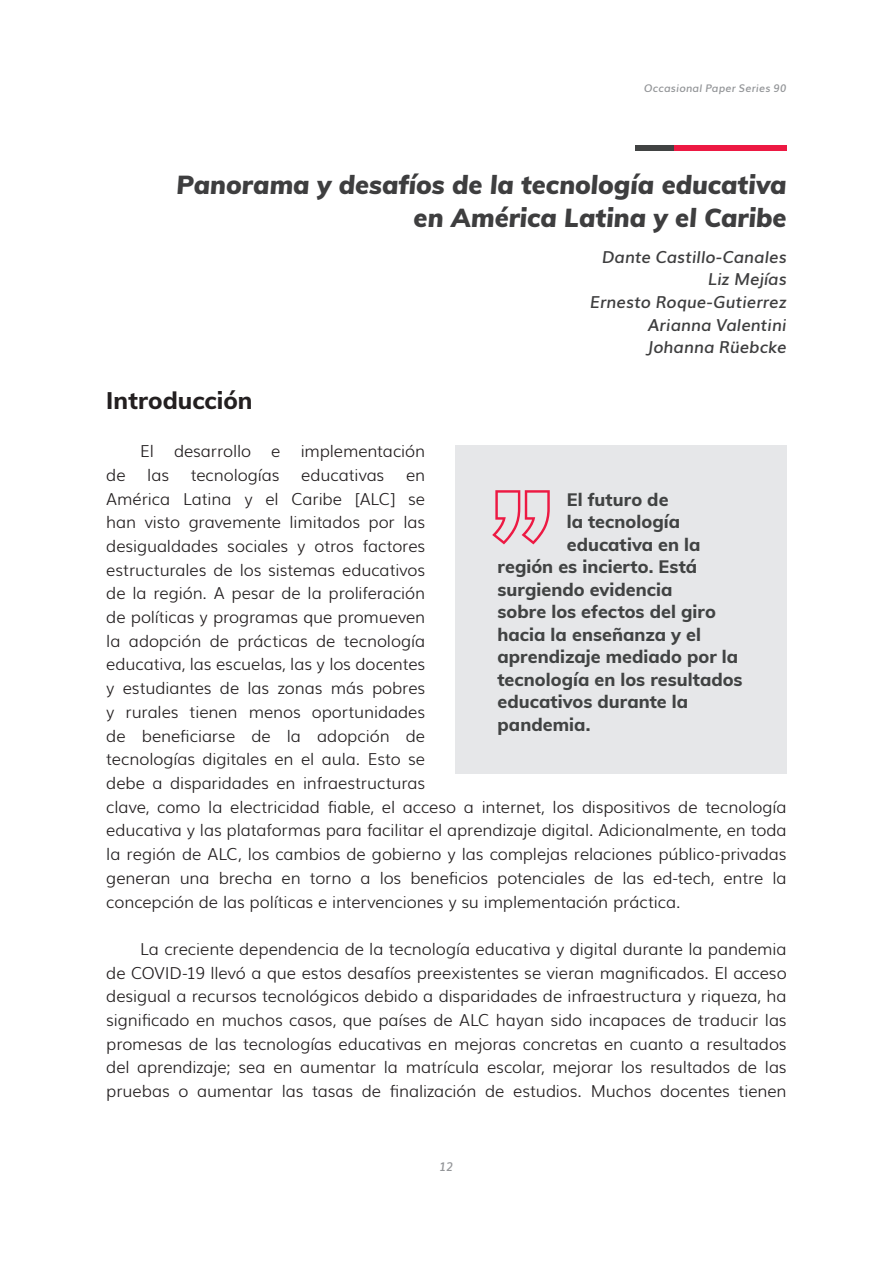
<style>
.page{position:relative;width:893px;height:1263px;background:#fff}
.page>*{position:absolute;margin:0;border:0;box-sizing:border-box;transform-origin:0 0}
.t1{font:italic 900 25.5px/33px "Muli";color:#3e3e3f;text-align:right}
.Cuerpo_de_Texto{font:800 24px "Muli";color:#231f20}
.Cuerpo_Texto_Sin_justificar{font:800 18px "Muli";color:#414343}
.Cuerpo_Texto_Sangría{font:300 16.5px/23.7px "Muli";letter-spacing:-.005em;color:#231f20}
.Cuerpo_de_Texto-2{font:italic 600 16.5px "Muli";color:#3e3e3f}
.t2{font:italic 600 12px "Muli";color:#939598}
.t3{font:italic 600 10.5px "Muli";letter-spacing:.02em;color:#939598}
</style>
<div class="page">
<div style="left:636px;top:146px;width:38px;height:5px;background:#414343"></div>
<div style="left:674px;top:146px;width:113px;height:5px;background:#ed1943"></div>
<div style="left:455px;top:445px;width:332px;height:329px;background:#e6e7e9"></div>
<svg style="left:492px;top:490px;width:58px;height:54px"></svg>
<p class="t3" style="left:644px;top:79px;width:144px">Occasional Paper Series 90</p>
<p class="t1" style="left:176px;top:167px;width:612px">Panorama y desafíos de la tecnología educativa en América Latina y el Caribe</p>
<p class="Cuerpo_de_Texto-2" style="left:602px;top:244px;width:186px">Dante Castillo-Canales</p>
<p class="Cuerpo_de_Texto-2" style="left:708px;top:266px;width:80px">Liz Mejías</p>
<p class="Cuerpo_de_Texto-2" style="left:590px;top:289px;width:198px">Ernesto Roque-Gutierrez</p>
<p class="Cuerpo_de_Texto-2" style="left:648px;top:311px;width:140px">Arianna Valentini</p>
<p class="Cuerpo_de_Texto-2" style="left:646px;top:334px;width:142px">Johanna Rüebcke</p>
<p class="Cuerpo_de_Texto" style="left:106px;top:383px;width:148px">Introducción</p>
<p class="Cuerpo_Texto_Sangría" style="left:140px;top:438px;width:286px">El desarrollo e implementación</p>
<p class="Cuerpo_Texto_Sangría" style="left:106px;top:462px;width:21px">de</p>
<p class="Cuerpo_Texto_Sangría" style="left:147px;top:462px;width:23px">las</p>
<p class="Cuerpo_Texto_Sangría" style="left:191px;top:462px;width:90px">tecnologías</p>
<p class="Cuerpo_Texto_Sangría" style="left:301px;top:462px;width:85px">educativas</p>
<p class="Cuerpo_Texto_Sangría" style="left:106px;top:462px;width:682px;text-indent:300px">en<br>América Latina y el Caribe [ALC] se<br>han visto gravemente limitados por las<br>desigualdades sociales y otros factores<br>estructurales de los sistemas educativos<br>de la región. A pesar de la proliferación<br>de políticas y programas que promueven<br>la adopción de prácticas de tecnología<br>educativa, las escuelas, las y los docentes<br>y estudiantes de las zonas más pobres<br>y rurales tienen menos oportunidades<br>de beneficiarse de la adopción de<br>tecnologías digitales en el aula. Esto se<br>debe a disparidades en infraestructuras<br>clave, como la electricidad fiable, el acceso a internet, los dispositivos de tecnología educativa y las plataformas para facilitar el aprendizaje digital. Adicionalmente, en toda la región de ALC, los cambios de gobierno y las complejas relaciones público-privadas generan una brecha en torno a los beneficios potenciales de las ed-tech, entre la concepción de las políticas e intervenciones y su implementación práctica.</p>
<p class="Cuerpo_Texto_Sangría" style="left:106px;top:936px;width:682px;text-align:justify;text-indent:34px">La creciente dependencia de la tecnología educativa y digital durante la pandemia de COVID-19 llevó a que estos desafíos preexistentes se vieran magnificados. El acceso desigual a recursos tecnológicos debido a disparidades de infraestructura y riqueza, ha significado en muchos casos, que países de ALC hayan sido incapaces de traducir las promesas de las tecnologías educativas en mejoras concretas en cuanto a resultados del aprendizaje; sea en aumentar la matrícula escolar, mejorar los resultados de las pruebas o aumentar las tasas de finalización de estudios. Muchos docentes tienen</p>
<p class="Cuerpo_Texto_Sin_justificar" style="left:567px;top:486px;width:103px">El futuro de</p>
<p class="Cuerpo_Texto_Sin_justificar" style="left:567px;top:509px;width:115px">la tecnología</p>
<p class="Cuerpo_Texto_Sin_justificar" style="left:567px;top:531px;width:135px">educativa en la</p>
<p class="Cuerpo_Texto_Sin_justificar" style="left:497px;top:554px;width:201px">región es incierto. Está</p>
<p class="Cuerpo_Texto_Sin_justificar" style="left:497px;top:576px;width:177px">surgiendo evidencia</p>
<p class="Cuerpo_Texto_Sin_justificar" style="left:497px;top:599px;width:220px">sobre los efectos del giro</p>
<p class="Cuerpo_Texto_Sin_justificar" style="left:497px;top:621px;width:205px">hacia la enseñanza y el</p>
<p class="Cuerpo_Texto_Sin_justificar" style="left:497px;top:644px;width:242px">aprendizaje mediado por la</p>
<p class="Cuerpo_Texto_Sin_justificar" style="left:497px;top:666px;width:247px">tecnología en los resultados</p>
<p class="Cuerpo_Texto_Sin_justificar" style="left:497px;top:689px;width:192px">educativos durante la</p>
<p class="Cuerpo_Texto_Sin_justificar" style="left:497px;top:711px;width:94px">pandemia.</p>
<p class="t2" style="left:439px;top:1157px;width:16px">12</p>
</div>
